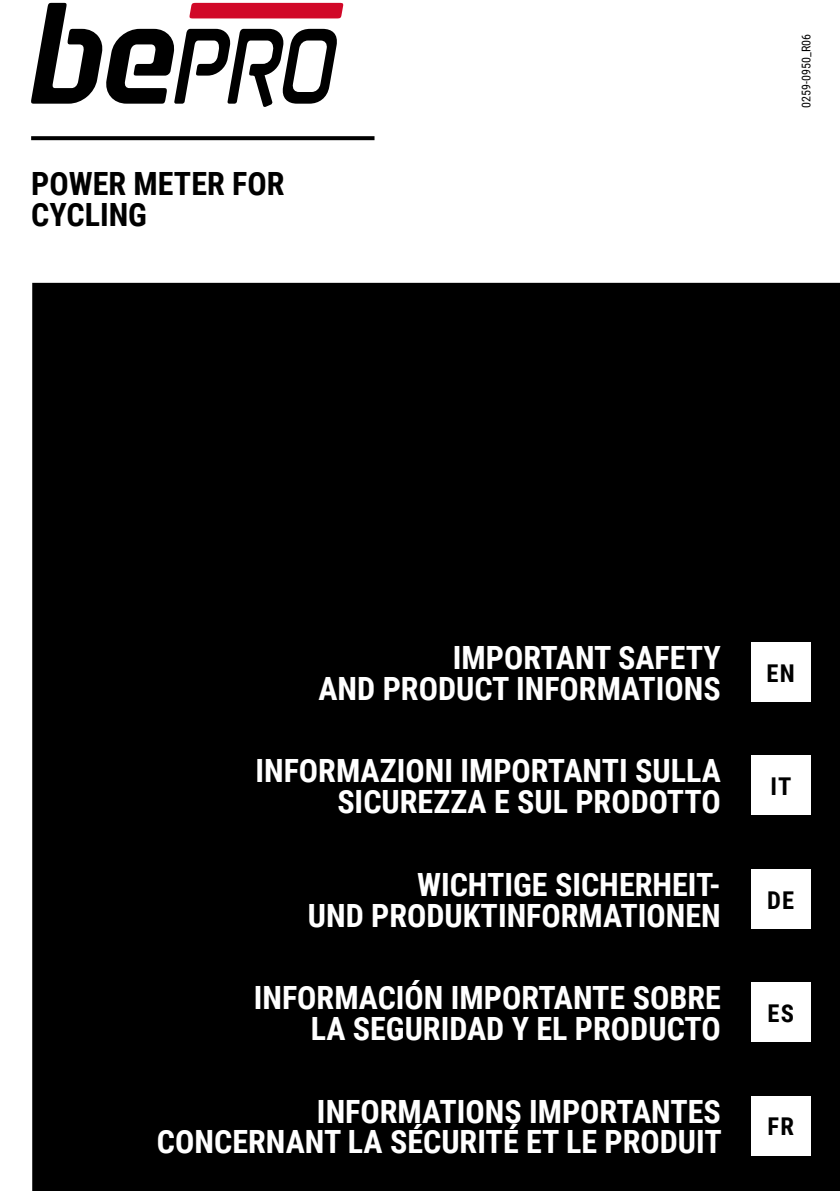
<style>
.page{position:relative;width:840px;height:1191px;background:#fff}
.page>*{position:absolute;margin:0;border:0;box-sizing:border-box;transform-origin:0 0}
.t1{font:700 32px/31px "Roboto Condensed";color:#fff;text-align:right}
.t2{font:700 32px/31px "Roboto Condensed";color:#000}
.t3{font:700 24.4px "Roboto Condensed";letter-spacing:.05em;color:#000}
.t4{font:12px "Roboto Condensed";color:#000}
</style>
<div class="page">
<svg style="left:31px;top:136px;width:343px;height:4px"></svg>
<svg style="left:31px;top:3px;width:312px;height:104px"></svg>
<div style="left:32px;top:283px;width:807px;height:908px;background:#000"></div>
<div style="left:750px;top:642px;width:60px;height:59px;background:#fff"></div>
<div style="left:750px;top:755px;width:60px;height:60px;background:#fff"></div>
<div style="left:750px;top:869px;width:60px;height:59px;background:#fff"></div>
<div style="left:750px;top:982px;width:60px;height:60px;background:#fff"></div>
<div style="left:750px;top:1095px;width:60px;height:60px;background:#fff"></div>
<p class="t2" style="left:31px;top:167px;width:255px">POWER METER FOR<br>CYCLING</p>
<p class="t4" style="left:797px;top:107px;width:75px;rotate:-90deg">0259-0950_R06</p>
<p class="t1" style="left:318px;top:640px;width:403px">IMPORTANT SAFETY<br>AND PRODUCT INFORMATIONS</p>
<p class="t1" style="left:255px;top:754px;width:466px">INFORMAZIONI IMPORTANTI SULLA<br>SICUREZZA E SUL PRODOTTO</p>
<p class="t1" style="left:307px;top:867px;width:414px">WICHTIGE SICHERHEIT-<br>UND PRODUKTINFORMATIONEN</p>
<p class="t1" style="left:253px;top:981px;width:468px">INFORMACIÓN IMPORTANTE SOBRE<br>LA SEGURIDAD Y EL PRODUCTO</p>
<p class="t1" style="left:157px;top:1094px;width:566px">INFORMATIONS IMPORTANTES<br>CONCERNANT LA SÉCURITÉ ET LE PRODUIT</p>
<p class="t3" style="left:766px;top:656px;width:30px">EN</p>
<p class="t3" style="left:770px;top:769px;width:22px">IT</p>
<p class="t3" style="left:766px;top:882px;width:29px">DE</p>
<p class="t3" style="left:767px;top:996px;width:28px">ES</p>
<p class="t3" style="left:767px;top:1109px;width:28px">FR</p>
</div>
